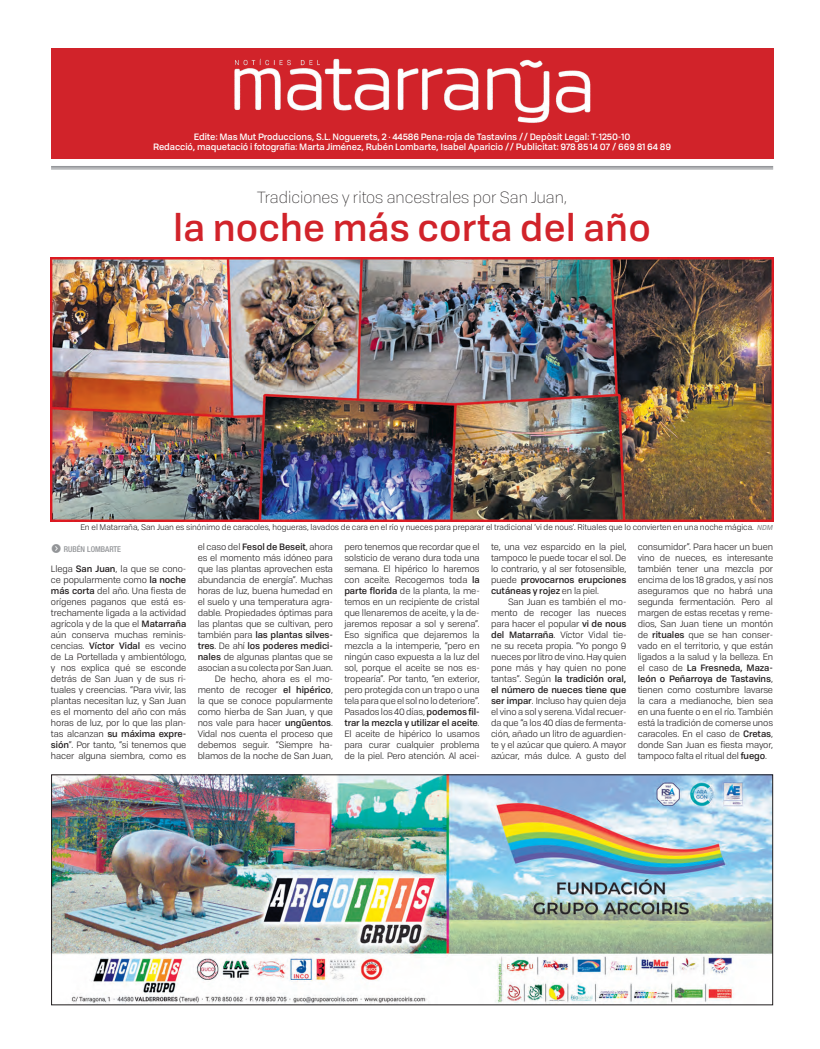
<style>
.page{position:relative;width:820px;height:1049px;background:#fff}
.page>*{position:absolute;margin:0;border:0;box-sizing:border-box;transform-origin:0 0}
.t1{font:500 37px "Tofino Personal";color:#d1232a}
.t2{font:300 16px "Tofino Personal";color:#231f20}
.t3{font:11px "Butto Bon Cir Neg";color:#939598}
.t4{font:9px/11px "Tofino Personal";letter-spacing:-.01em;color:#231f20;text-align:justify}
.t5{font:500 9px "Tofino Personal";letter-spacing:-.01em;color:#fff}
.t6{font:8px "Tofino Personal";color:#231f20}
.t7{font:500 condensed 8px "Helvetica Neue LT Pro";color:#939598}
.s1{font-weight:500;font-style:italic;font-size:7px;color:#939598}
.s2{font-weight:500}
</style>
<div class="page">
<div style="left:51px;top:48px;width:721px;height:110px;background:#d1232a"></div>
<hr style="left:51px;top:166px;width:721px;height:1px;background:#939598">
<hr style="left:51px;top:167px;width:721px;height:1px;background:#939598">
<hr style="left:51px;top:169px;width:721px;height:1px;background:#939598">
<img style="left:228px;top:48px;width:368px;height:77px">
<img style="left:53px;top:776px;width:717px;height:227px">
<div style="left:51px;top:774px;width:721px;height:231px;border:1px solid #231f20"></div>
<img style="left:51px;top:257px;width:721px;height:264px">
<p class="t5" style="left:194px;top:129px;width:438px">Edite: Mas Mut Produccions, S.L. Noguerets, 2 · 44586 Pena-roja de Tastavins // Depòsit Legal: T-1250-10</p>
<p class="t5" style="left:153px;top:140px;width:519px">Redacció, maquetació i fotografia: Marta Jiménez, Rubén Lombarte, Isabel Aparicio // Publicitat: 978 85 14 07 / 669 81 64 89</p>
<p class="t2" style="left:257px;top:187px;width:311px">Tradiciones y ritos ancestrales por San Juan,</p>
<p class="t1" style="left:173px;top:199px;width:479px">la noche más corta del año</p>
<p class="t6" style="left:80px;top:521px;width:694px">En el Matarraña, San Juan es sinónimo de caracoles, hogueras, lavados de cara en el río y nueces para preparar el tradicional ‘vi de nous’. Rituales que lo convierten en una noche mágica. <span class="s1">NDM</span></p>
<p class="t3" style="left:51px;top:544px;width:12px">f</p>
<p class="t7" style="left:64px;top:544px;width:59px">RUBÉN LOMBARTE</p>
<p class="t4" style="left:197px;top:540px;width:137px">el caso del <span class="s2">Fesol de Beseit</span>, ahora es el momento más idóneo para que las plantas aprovechen esta abundancia de energía”. Muchas horas de luz, buena humedad en el suelo y una temperatura agra&shy;dable. Propiedades óptimas para las plantas que se cultivan, pero también para <span class="s2">las plantas silves&shy;tres</span>. De ahí <span class="s2">los poderes medici&shy;nales</span> de algunas plantas que se asocian a su colecta por San Juan.</p>
<p class="t4" style="left:197px;top:672px;width:137px;text-indent:17px">De hecho, ahora es el mo&shy;mento de recoger <span class="s2">el hipérico</span>, la que se conoce popularmente como hierba de San Juan, y que nos vale para hacer <span class="s2">ungüentos</span>.<br>Vidal nos cuenta el proceso que debemos seguir. “Siempre ha&shy;blamos de la noche de San Juan,</p>
<p class="t4" style="left:51px;top:562px;width:137px">Llega <span class="s2">San Juan</span>, la que se cono&shy;ce popularmente como <span class="s2">la noche más corta</span> del año. Una fiesta de orígenes paganos que está es&shy;trechamente ligada a la actividad agrícola y de la que el <span class="s2">Matarraña </span>aún conserva muchas reminis&shy;cencias. <span class="s2">Víctor Vidal</span> es vecino de La Portellada y ambientólogo, y nos explica qué se esconde detrás de San Juan y de sus ri&shy;tuales y creencias. “Para vivir, las plantas necesitan luz, y San Juan es el momento del año con más horas de luz, por lo que las plan&shy;tas alcanzan <span class="s2">su máxima expre&shy;sión</span>”. Por tanto, “si tenemos que hacer alguna siembra, como es</p>
<p class="t4" style="left:344px;top:540px;width:137px">pero tenemos que recordar que el solsticio de verano dura toda una semana. El hipérico lo haremos con aceite. Recogemos toda <span class="s2">la parte florida</span> de la planta, la me&shy;temos en un recipiente de cristal que llenaremos de aceite, y la de&shy;jaremos reposar a sol y serena”.<br>Eso significa que dejaremos la mezcla a la intemperie, “pero en ningún caso expuesta a la luz del sol, porque el aceite se nos es&shy;tropearía”. Por tanto, “en exterior, pero protegida con un trapo o una tela para que el sol no lo deteriore”.<br>Pasados los 40 días, <span class="s2">podemos fil&shy;trar la mezcla y utilizar el aceite</span>.<br>El aceite de hipérico lo usamos para curar cualquier problema de la piel. Pero atención. Al acei-</p>
<p class="t4" style="left:491px;top:540px;width:137px">te, una vez esparcido en la piel, tampoco le puede tocar el sol. De lo contrario, y al ser fotosensible, puede <span class="s2">provocarnos erupciones cutáneas y rojez</span> en la piel.</p>
<p class="t4" style="left:491px;top:595px;width:137px;text-indent:17px">San Juan es también el mo&shy;mento de recoger las nueces para hacer el popular <span class="s2">vi de nous del Matarraña</span>. Víctor Vidal tie&shy;ne su receta propia. “Yo pongo 9 nueces por litro de vino. Hay quien pone más y hay quien no pone tantas”. Según <span class="s2">la tradición oral, el número de nueces tiene que ser impar</span>. Incluso hay quien deja el vino a sol y serena. Vidal recuer&shy;da que “a los 40 días de fermenta&shy;ción, añado un litro de aguardien&shy;te y el azúcar que quiero. A mayor azúcar, más dulce. A gusto del</p>
<p class="t4" style="left:637px;top:540px;width:137px">consumidor”. Para hacer un buen vino de nueces, es interesante también tener una mezcla por encima de los 18 grados, y así nos aseguramos que no habrá una segunda fermentación. Pero al margen de estas recetas y reme&shy;dios, San Juan tiene un montón de <span class="s2">rituales</span> que se han conser&shy;vado en el territorio, y que están ligados a la salud y la belleza. En el caso de <span class="s2">La Fresneda, Maza&shy;león o Peñarroya de Tastavins</span>, tienen como costumbre lavarse la cara a medianoche, bien sea en una fuente o en el río. También está la tradición de comerse unos caracoles. En el caso de <span class="s2">Cretas</span>, donde San Juan es fiesta mayor, tampoco falta el ritual del <span class="s2">fuego</span>.</p>
</div>
